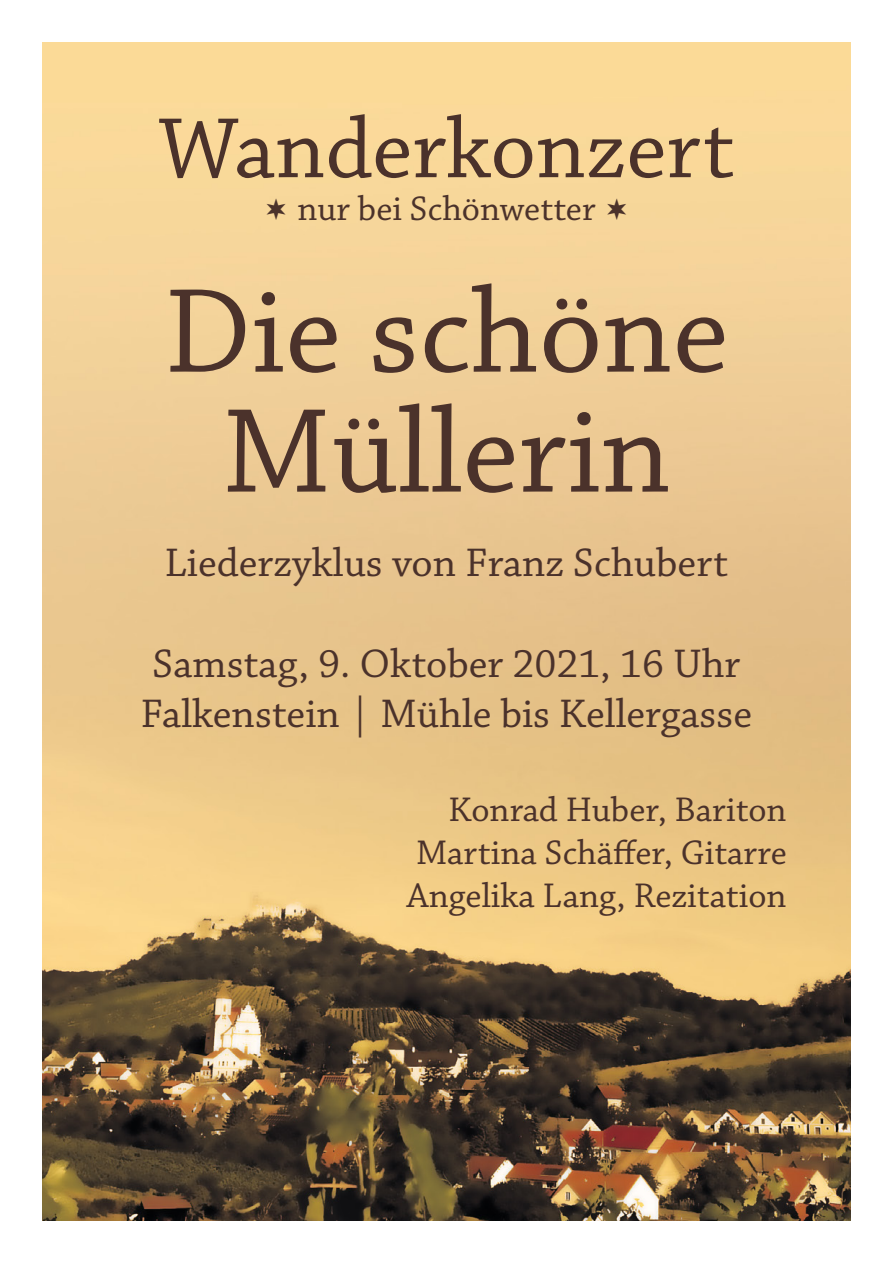
<style>
.page{position:relative;width:893px;height:1263px;background:#fff}
.page>*{position:absolute;margin:0;border:0;box-sizing:border-box;transform-origin:0 0}
.t1{font:126px/120px "Chaparral Pro";color:#4b322b;text-align:center}
.t2{font:90px "Chaparral Pro";color:#4b322b}
.t3{font:42px/50.4px "Chaparral Pro";color:#4b322b}
.t4{font:36px/43.2px "Chaparral Pro";color:#4b322b;text-align:justify}
</style>
<div class="page">
<img style="left:43px;top:43px;width:807px;height:1177px">
<svg style="left:267px;top:198px;width:19px;height:22px"></svg>
<svg style="left:607px;top:198px;width:19px;height:22px"></svg>
<h2 class="t2" style="left:159px;top:99px;width:577px">Wanderkonzert</h2>
<p class="t4" style="left:297px;top:189px;width:300px">nur bei Schönwetter</p>
<h1 class="t1" style="left:164px;top:277px;width:566px">Die schöne<br>Müllerin</h1>
<p class="t3" style="left:165px;top:539px;width:565px">Liederzyklus von Franz Schubert</p>
<p class="t3" style="left:141px;top:640px;width:613px">Samstag, 9. Oktober 2021, 16 Uhr<br>Falkenstein | Mühle bis Kellergasse</p>
<p class="t4" style="left:407px;top:789px;width:381px;text-indent:42px">Konrad Huber, Bariton Martina Schäffer, Gitarre Angelika Lang, Rezitation</p>
</div>
